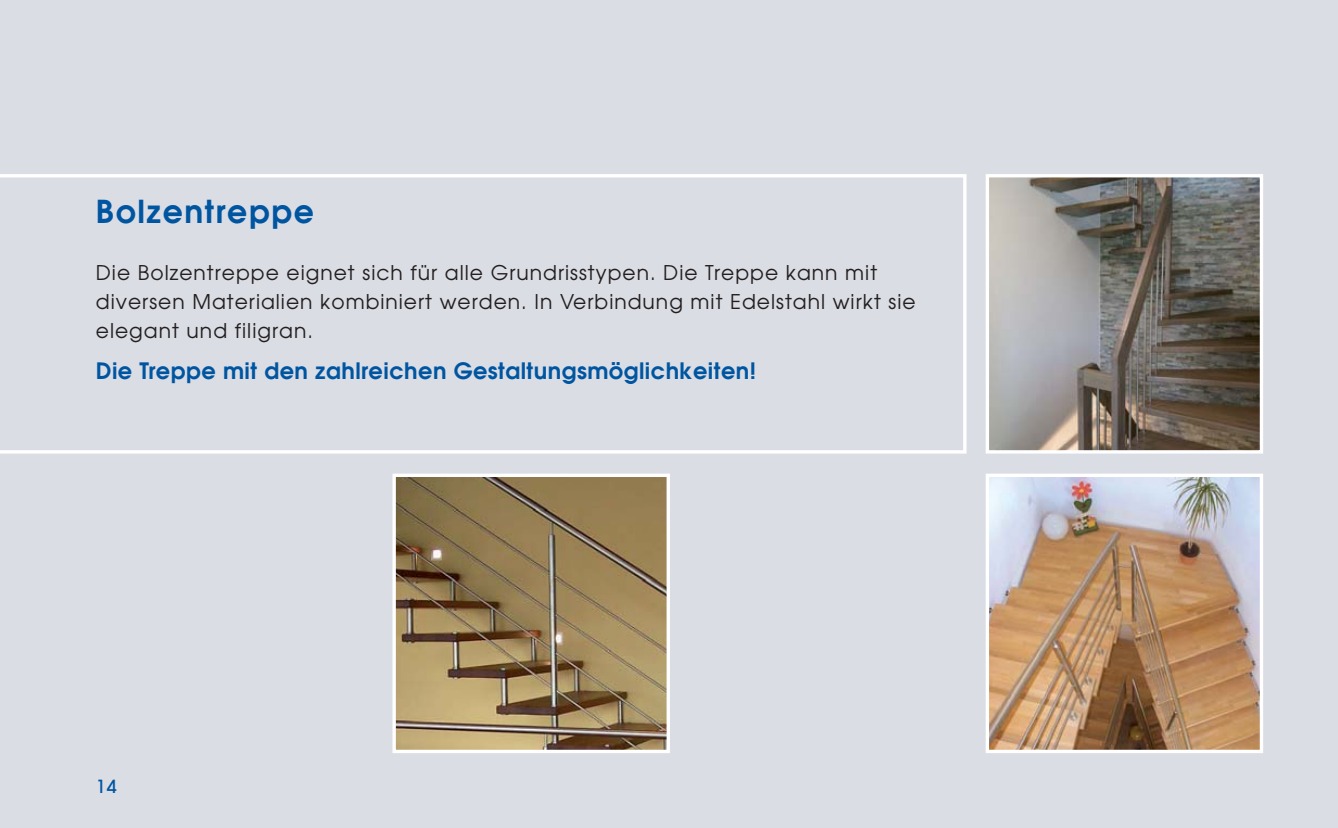
<style>
.page{position:relative;width:1338px;height:828px;background:#dadde4}
.page>*{position:absolute;margin:0;border:0;box-sizing:border-box;transform-origin:0 0}
.t1{font:600 31.5px "Avant Garde";letter-spacing:.05em;color:#0055a1}
.t2{font:600 22.5px "Avant Garde";letter-spacing:.02em;color:#0055a1}
.t3{font:20.25px/29.2px "Avant Garde";letter-spacing:.05em;color:#231f20}
.t4{font:500 18px "Avant Garde";color:#0055a1}
</style>
<div class="page">
<svg style="left:0;top:174px;width:966px;height:279px"></svg>
<img style="left:990px;top:178px;width:269px;height:271px">
<div style="left:986px;top:174px;width:277px;height:279px;border:3px solid #fff"></div>
<img style="left:990px;top:477px;width:269px;height:272px">
<div style="left:986px;top:473px;width:277px;height:280px;border:3px solid #fff"></div>
<img style="left:396px;top:477px;width:270px;height:272px">
<div style="left:392px;top:473px;width:278px;height:280px;border:3px solid #fff"></div>
<h1 class="t1" style="left:96px;top:199px;width:220px">Bolzentreppe</h1>
<p class="t3" style="left:96px;top:259px;width:821px">Die Bolzen treppe eignet sich für alle Grundrisstypen. Die Treppe kann mit diversen Materialien kombiniert werden. In Verbindung mit Edelstahl wirkt sie elegant und filigran.</p>
<p class="t2" style="left:96px;top:362px;width:662px">Die Treppe mit den zahlreichen Gestaltungsmöglichkeiten!</p>
<p class="t4" style="left:96px;top:779px;width:22px">14</p>
</div>
